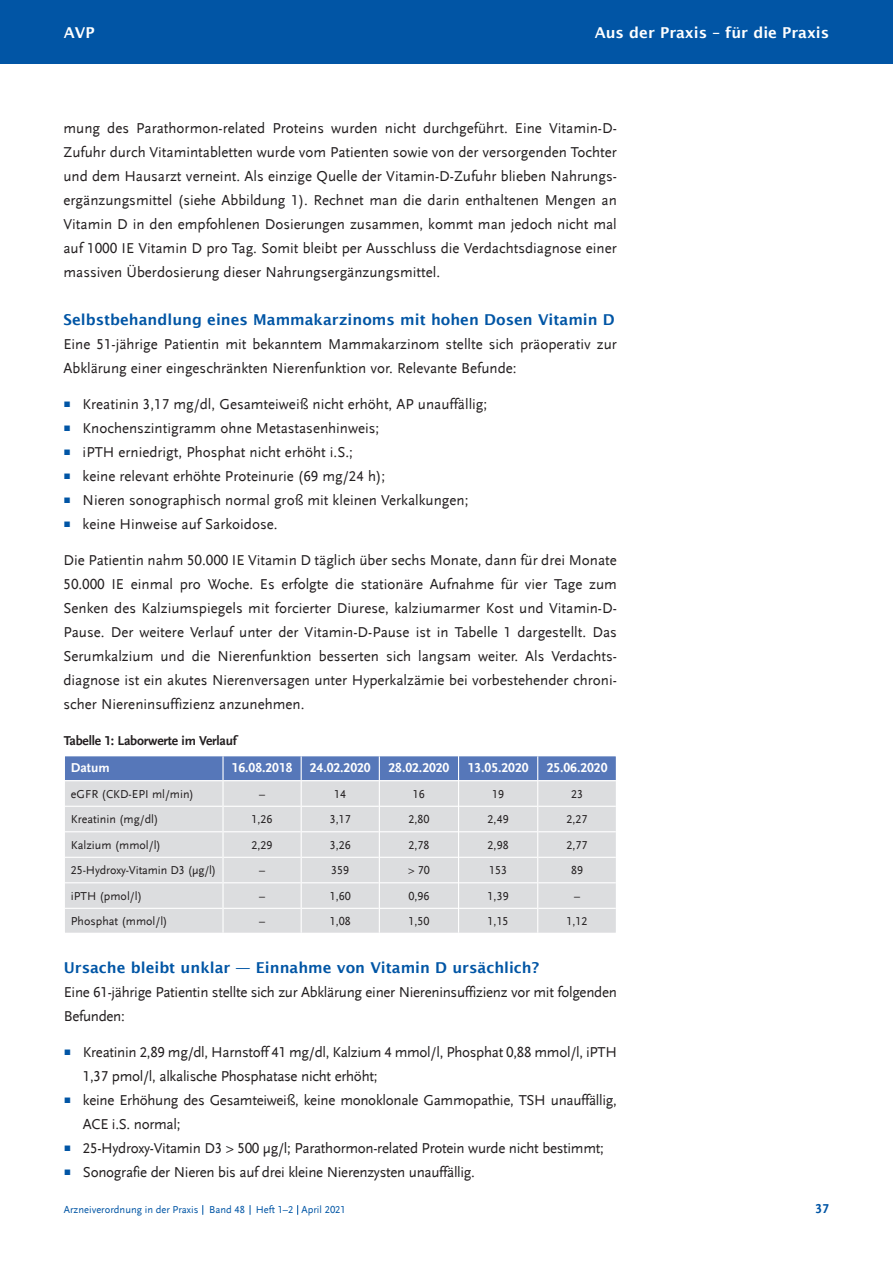
<style>
.page{position:relative;width:893px;height:1263px;background:#fff}
.page>*{position:absolute;margin:0;border:0;box-sizing:border-box;transform-origin:0 0}
.t1{font:15px/24px "Scala Sans LF";color:#231f20;text-align:justify}
.t2{font:15px/24px "Scala Sans LF";letter-spacing:-.02em;color:#231f20}
.t3{font:600 15px "Lucida Sans";color:#0155a5}
.t4{font:600 15px "Lucida Sans";color:#fff}
.t5{font:700 13.5px "Scala Sans LF";color:#fff}
.t6{font:700 13.5px "Scala Sans LF";letter-spacing:-.015em;color:#231f20}
.t7{font:700 13.5px "Scala Sans LF";color:#0155a5}
.t8{font:12px "Scala Sans LF";color:#231f20}
.t9{font:10.5px "Scala Sans LF";color:#0155a5}
.s1{font-family:"Scala Sans Expert";font-size:12px;color:#0155a5}
</style>
<div class="page">
<div style="left:0;top:0;width:893px;height:64px;background:#0155a5"></div>
<svg style="left:65px;top:756px;width:551px;height:177px;background:#cacfda"></svg>
<hr style="left:222px;top:756px;width:2px;height:177px;background:#fff">
<hr style="left:301px;top:756px;width:1px;height:177px;background:#fff">
<hr style="left:379px;top:756px;width:1px;height:177px;background:#fff">
<hr style="left:458px;top:756px;width:1px;height:177px;background:#fff">
<hr style="left:537px;top:756px;width:1px;height:177px;background:#fff">
<hr style="left:65px;top:780px;width:157px;height:1px;background:#fff">
<hr style="left:224px;top:780px;width:77px;height:1px;background:#fff">
<hr style="left:302px;top:780px;width:77px;height:1px;background:#fff">
<hr style="left:380px;top:780px;width:78px;height:1px;background:#fff">
<hr style="left:459px;top:780px;width:78px;height:1px;background:#fff">
<hr style="left:538px;top:780px;width:78px;height:1px;background:#fff">
<hr style="left:65px;top:806px;width:157px;height:1px;background:#fff">
<hr style="left:224px;top:806px;width:77px;height:1px;background:#fff">
<hr style="left:302px;top:806px;width:77px;height:1px;background:#fff">
<hr style="left:380px;top:806px;width:78px;height:1px;background:#fff">
<hr style="left:459px;top:806px;width:78px;height:1px;background:#fff">
<hr style="left:538px;top:806px;width:78px;height:1px;background:#fff">
<hr style="left:65px;top:831px;width:157px;height:1px;background:#fff">
<hr style="left:224px;top:831px;width:77px;height:1px;background:#fff">
<hr style="left:302px;top:831px;width:77px;height:1px;background:#fff">
<hr style="left:380px;top:831px;width:78px;height:1px;background:#fff">
<hr style="left:459px;top:831px;width:78px;height:1px;background:#fff">
<hr style="left:538px;top:831px;width:78px;height:1px;background:#fff">
<hr style="left:65px;top:857px;width:157px;height:1px;background:#fff">
<hr style="left:224px;top:857px;width:77px;height:1px;background:#fff">
<hr style="left:302px;top:857px;width:77px;height:1px;background:#fff">
<hr style="left:380px;top:857px;width:78px;height:1px;background:#fff">
<hr style="left:459px;top:857px;width:78px;height:1px;background:#fff">
<hr style="left:538px;top:857px;width:78px;height:1px;background:#fff">
<hr style="left:65px;top:882px;width:157px;height:1px;background:#fff">
<hr style="left:224px;top:882px;width:77px;height:1px;background:#fff">
<hr style="left:302px;top:882px;width:77px;height:1px;background:#fff">
<hr style="left:380px;top:882px;width:78px;height:1px;background:#fff">
<hr style="left:459px;top:882px;width:78px;height:1px;background:#fff">
<hr style="left:538px;top:882px;width:78px;height:1px;background:#fff">
<hr style="left:65px;top:908px;width:157px;height:1px;background:#fff">
<hr style="left:224px;top:908px;width:77px;height:1px;background:#fff">
<hr style="left:302px;top:908px;width:77px;height:1px;background:#fff">
<hr style="left:380px;top:908px;width:78px;height:1px;background:#fff">
<hr style="left:459px;top:908px;width:78px;height:1px;background:#fff">
<hr style="left:538px;top:908px;width:78px;height:1px;background:#fff">
<p class="t4" style="left:64px;top:24px;width:32px">AVP</p>
<p class="t4" style="left:595px;top:24px;width:236px">Aus der Praxis – für die Praxis</p>
<p class="t1" style="left:64px;top:116px;width:555px">mung des Parathormon-related Proteins wurden nicht durchgeführt. Eine Vitamin-D-Zufuhr durch Vitamintabletten wurde vom Patienten sowie von der versorgenden Tochter und dem Hausarzt verneint. Als einzige Quelle der Vitamin-D-Zufuhr blieben Nahrungs&shy;ergänzungsmittel (siehe Abbildung 1). Rechnet man die darin enthaltenen Mengen an Vitamin D in den empfohlenen Dosierungen zusammen, kommt man jedoch nicht mal auf 1000 IE Vitamin D pro Tag. Somit bleibt per Ausschluss die Verdachtsdiagnose einer massiven Überdosierung dieser Nahrungsergänzungsmittel.</p>
<p class="t3" style="left:64px;top:311px;width:553px">Selbstbehandlung eines Mammakarzinoms mit hohen Dosen Vitamin D</p>
<p class="t1" style="left:64px;top:332px;width:555px">Eine 51-jährige Patientin mit bekanntem Mammakarzinom stellte sich präoperativ zur<br>Abklärung einer eingeschränkten Nierenfunktion vor. Relevante Befunde:</p>
<p class="t1" style="left:64px;top:392px;width:425px"><span class="s1">r</span> Kreatinin 3,17 mg/dl, Gesamteiweiß nicht erhöht, AP unauffällig;</p>
<p class="t1" style="left:64px;top:416px;width:317px"><span class="s1">r</span> Knochenszintigramm ohne Metastasenhinweis;</p>
<p class="t1" style="left:64px;top:440px;width:291px"><span class="s1">r</span> iPTH erniedrigt, Phosphat nicht erhöht i.S.;</p>
<p class="t1" style="left:64px;top:464px;width:323px"><span class="s1">r</span> keine relevant erhöhte Proteinurie (69 mg/24 h);</p>
<p class="t1" style="left:64px;top:488px;width:406px"><span class="s1">r</span> Nieren sonographisch normal groß mit kleinen Verkalkungen;</p>
<p class="t1" style="left:64px;top:512px;width:215px"><span class="s1">r</span> keine Hinweise auf Sarkoidose.</p>
<p class="t1" style="left:64px;top:548px;width:555px">Die Patientin nahm 50.000 IE Vitamin D täglich über sechs Monate, dann für drei Monate 50.000 IE einmal pro Woche. Es erfolgte die stationäre Aufnahme für vier Tage zum Senken des Kalziumspiegels mit forcierter Diurese, kalziumarmer Kost und Vitamin-D-Pause. Der weitere Verlauf unter der Vitamin-D-Pause ist in Tabelle 1 dargestellt. Das Serumkalzium und die Nierenfunktion besserten sich langsam weiter. Als Verdachts - diagnose ist ein akutes Nierenversagen unter Hyperkalzämie bei vorbestehender chroni&shy;scher Niereninsuffizienz anzunehmen.</p>
<p class="t6" style="left:64px;top:733px;width:174px">Tabelle 1: Laborwerte im Verlauf</p>
<p class="t5" style="left:71px;top:761px;width:40px">Datum</p>
<p class="t5" style="left:232px;top:761px;width:62px">16.08.2018</p>
<p class="t5" style="left:310px;top:761px;width:62px">24.02.2020</p>
<p class="t5" style="left:389px;top:761px;width:62px">28.02.2020</p>
<p class="t5" style="left:468px;top:761px;width:62px">13.05.2020</p>
<p class="t5" style="left:547px;top:761px;width:62px">25.06.2020</p>
<p class="t8" style="left:71px;top:787px;width:125px">eGFR (CKD-EPI ml/min)</p>
<p class="t8" style="left:259px;top:787px;width:7px">–</p>
<p class="t8" style="left:334px;top:787px;width:13px">14</p>
<p class="t8" style="left:413px;top:787px;width:13px">16</p>
<p class="t8" style="left:492px;top:787px;width:13px">19</p>
<p class="t8" style="left:571px;top:787px;width:13px">23</p>
<p class="t8" style="left:71px;top:813px;width:89px">Kreatinin (mg/dl)</p>
<p class="t8" style="left:252px;top:813px;width:23px">1,26</p>
<p class="t8" style="left:330px;top:813px;width:23px">3,17</p>
<p class="t8" style="left:408px;top:813px;width:23px">2,80</p>
<p class="t8" style="left:488px;top:813px;width:23px">2,49</p>
<p class="t8" style="left:567px;top:813px;width:23px">2,27</p>
<p class="t8" style="left:71px;top:838px;width:91px">Kalzium (mmol/l)</p>
<p class="t8" style="left:252px;top:838px;width:23px">2,29</p>
<p class="t8" style="left:330px;top:838px;width:23px">3,26</p>
<p class="t8" style="left:408px;top:838px;width:23px">2,78</p>
<p class="t8" style="left:488px;top:838px;width:23px">2,98</p>
<p class="t8" style="left:567px;top:838px;width:23px">2,77</p>
<p class="t8" style="left:71px;top:864px;width:147px">25-Hydroxy-Vitamin D3 (μg/l)</p>
<p class="t8" style="left:259px;top:864px;width:7px">–</p>
<p class="t8" style="left:331px;top:864px;width:19px">359</p>
<p class="t8" style="left:408px;top:864px;width:23px">&gt; 70</p>
<p class="t8" style="left:489px;top:864px;width:19px">153</p>
<p class="t8" style="left:571px;top:864px;width:13px">89</p>
<p class="t8" style="left:71px;top:889px;width:73px">iPTH (pmol/l)</p>
<p class="t8" style="left:259px;top:889px;width:7px">–</p>
<p class="t8" style="left:330px;top:889px;width:23px">1,60</p>
<p class="t8" style="left:408px;top:889px;width:23px">0,96</p>
<p class="t8" style="left:488px;top:889px;width:23px">1,39</p>
<p class="t8" style="left:574px;top:889px;width:7px">–</p>
<p class="t8" style="left:71px;top:915px;width:98px">Phosphat (mmol/l)</p>
<p class="t8" style="left:259px;top:915px;width:7px">–</p>
<p class="t8" style="left:330px;top:915px;width:23px">1,08</p>
<p class="t8" style="left:408px;top:915px;width:23px">1,50</p>
<p class="t8" style="left:488px;top:915px;width:22px">1,15</p>
<p class="t8" style="left:567px;top:915px;width:22px">1,12</p>
<p class="t3" style="left:64px;top:959px;width:477px">Ursache bleibt unklar — Einnahme von Vitamin D ursächlich?</p>
<p class="t2" style="left:64px;top:980px;width:555px">Eine 61-jährige Patientin stellte sich zur Abklärung einer Niereninsuffizienz vor mit folgenden<br>Befunden:</p>
<p class="t2" style="left:83px;top:1040px;width:535px;text-indent:-19px"><span class="s1">r</span> Kreatinin 2,89 mg/dl, Harnstoff 41 mg/dl, Kalzium 4 mmol/l, Phosphat 0,88 mmol/l, iPTH<br>1,37 pmol/l, alkalische Phosphatase nicht erhöht;</p>
<p class="t2" style="left:83px;top:1088px;width:535px;text-indent:-19px"><span class="s1">r</span> keine Erhöhung des Gesamteiweiß, keine monoklonale Gammopathie, TSH unauffällig,<br>ACE i.S. normal;</p>
<p class="t2" style="left:64px;top:1136px;width:541px"><span class="s1">r</span> 25-Hydroxy-Vitamin D3 &gt; 500 μg/l; Parathormon-related Protein wurde nicht bestimmt;</p>
<p class="t2" style="left:64px;top:1160px;width:413px"><span class="s1">r</span> Sonografie der Nieren bis auf drei kleine Nierenzysten unauffällig.</p>
<p class="t9" style="left:64px;top:1204px;width:283px">Arzneiverordnung in der Praxis Band 48 Heft 1–2 April 2021</p>
<p class="t7" style="left:816px;top:1201px;width:15px">37</p>
</div>
